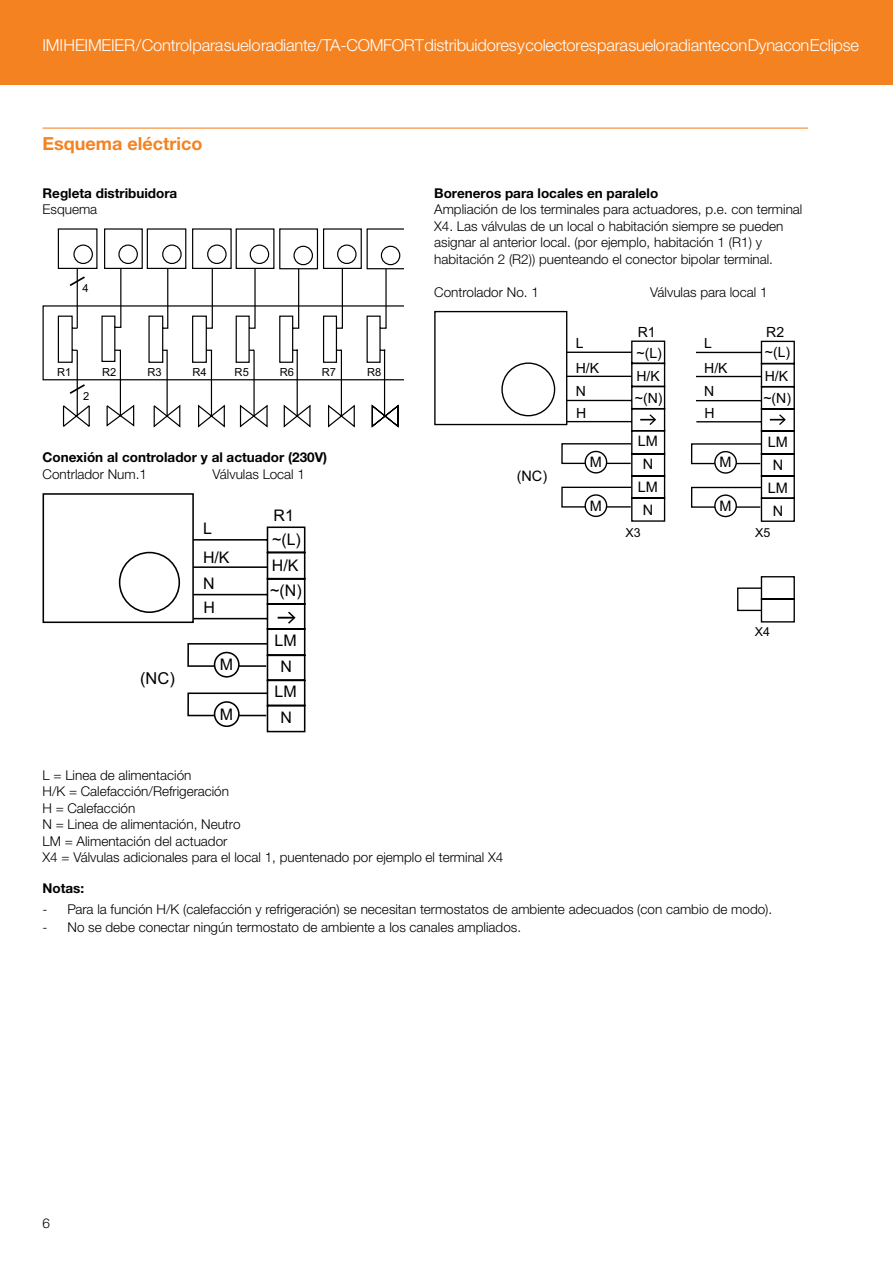
<style>
.page{position:relative;width:893px;height:1263px;background:#fff}
.page>*{position:absolute;margin:0;border:0;box-sizing:border-box;transform-origin:0 0}
.t1{font:700 18px "Helvetica Neue LTW1 G";color:#f58220}
.t2{font:300 16.5px "Helvetica Neue LTW1 G";letter-spacing:-.015em;color:#fff}
.t3{font:16.5px "Arial";color:#000}
.t4{font:15.9px/26px "Arial";color:#000}
.t5{font:14.4px/22.8px "Arial";color:#000;text-align:center}
.t6{font:14.1px/22.8px "Arial";color:#000}
.t7{font:300 13.5px/16.5px "Helvetica Neue LTW1 G";color:#000}
.t8{font:700 13.5px "Helvetica Neue LTW1 G";color:#000}
.t9{font:12.45px "Arial";color:#000}
.t10{font:11.1px "Arial";color:#000}
</style>
<div class="page">
<div style="left:0;top:0;width:893px;height:85px;background:#f58220"></div>
<hr style="left:43px;top:128px;width:765px;height:1px;background:#f58220">
<svg style="left:43px;top:228px;width:361px;height:200px"></svg>
<div style="left:43px;top:493px;width:151px;height:130px;border:2px solid #000"></div>
<div style="left:119px;top:552px;width:61px;height:61px;border:2px solid #000;border-radius:50%"></div>
<svg style="left:187px;top:526px;width:118px;height:206px"></svg>
<svg style="left:760px;top:576px;width:35px;height:47px"></svg>
<div style="left:737px;top:587px;width:25px;height:24px;border:1px solid #000"></div>
<div style="left:434px;top:311px;width:133px;height:114px;border:1px solid #000"></div>
<div style="left:501px;top:362px;width:54px;height:54px;border:1px solid #000;border-radius:50%"></div>
<svg style="left:691px;top:340px;width:104px;height:182px"></svg>
<svg style="left:561px;top:340px;width:105px;height:182px"></svg>
<p class="t2" style="left:43px;top:35px;width:818px">IMI HEIMEIER / Control para suelo radiante / TA-COMFORT distribuidores y colectores para suelo radiante con Dynacon Eclipse</p>
<h1 class="t1" style="left:43px;top:132px;width:161px">Esquema eléctrico</h1>
<p class="t8" style="left:43px;top:184px;width:136px">Regleta distribuidora</p>
<p class="t7" style="left:43px;top:201px;width:56px">Esquema</p>
<p class="t10" style="left:82px;top:281px;width:8px">4</p>
<p class="t10" style="left:57px;top:364px;width:16px">R1</p>
<p class="t10" style="left:102px;top:364px;width:16px">R2</p>
<p class="t10" style="left:147px;top:364px;width:16px">R3</p>
<p class="t10" style="left:193px;top:364px;width:16px">R4</p>
<p class="t10" style="left:235px;top:364px;width:16px">R5</p>
<p class="t10" style="left:280px;top:364px;width:16px">R6</p>
<p class="t10" style="left:322px;top:364px;width:16px">R7</p>
<p class="t10" style="left:367px;top:364px;width:16px">R8</p>
<p class="t10" style="left:83px;top:389px;width:8px">2</p>
<p class="t8" style="left:43px;top:449px;width:286px">Conexión al controlador y al actuador (230V)</p>
<p class="t7" style="left:43px;top:466px;width:106px">Contrlador Num.1</p>
<p class="t7" style="left:213px;top:466px;width:94px">Válvulas Local 1</p>
<p class="t3" style="left:140px;top:666px;width:36px">(NC)</p>
<p class="t4" style="left:203px;top:516px;width:10px">L</p>
<p class="t4" style="left:203px;top:544px;width:28px">H/K<br>N</p>
<p class="t4" style="left:203px;top:594px;width:13px">H</p>
<p class="t4" style="left:220px;top:651px;width:15px">M</p>
<p class="t4" style="left:220px;top:701px;width:15px">M</p>
<p class="t4" style="left:274px;top:502px;width:22px">R1</p>
<p class="t4" style="left:272px;top:526px;width:30px">~(L)</p>
<p class="t4" style="left:270px;top:553px;width:33px;line-height:24.9px">H/K ~(N)</p>
<p class="t4" style="left:275px;top:627px;width:24px;text-align:center">LM<br>N<br>LM<br>N</p>
<p class="t8" style="left:434px;top:184px;width:226px">Boreneros para locales en paralelo</p>
<p class="t7" style="left:434px;top:201px;width:370px">Ampliación de los terminales para actuadores, p.e. con terminal X4. Las válvulas de un local o habitación siempre se pueden asignar al anterior local. (por ejemplo, habitación 1 (R1) y habitación 2 (R2)) puenteando el conector bipolar terminal.</p>
<p class="t7" style="left:434px;top:284px;width:106px">Controlador No. 1</p>
<p class="t7" style="left:650px;top:284px;width:119px">Válvulas para local 1</p>
<p class="t5" style="left:517px;top:465px;width:32px">(NC)</p>
<p class="t6" style="left:576px;top:332px;width:9px">L</p>
<p class="t6" style="left:638px;top:320px;width:19px">R1</p>
<p class="t6" style="left:636px;top:341px;width:27px">~(L)</p>
<p class="t6" style="left:704px;top:332px;width:9px">L</p>
<p class="t6" style="left:766px;top:320px;width:19px">R2</p>
<p class="t6" style="left:765px;top:341px;width:27px">~(L)</p>
<p class="t6" style="left:576px;top:357px;width:25px">H/K<br>N</p>
<p class="t6" style="left:576px;top:401px;width:12px">H</p>
<p class="t6" style="left:635px;top:365px;width:29px;line-height:21.9px">H/K ~(N)</p>
<p class="t6" style="left:704px;top:357px;width:25px">H/K<br>N</p>
<p class="t6" style="left:704px;top:401px;width:12px">H</p>
<p class="t6" style="left:763px;top:365px;width:29px;line-height:21.9px">H/K ~(N)</p>
<p class="t5" style="left:590px;top:450px;width:14px">M</p>
<p class="t5" style="left:590px;top:494px;width:14px">M</p>
<p class="t5" style="left:638px;top:429px;width:22px">LM<br>N<br>LM<br>N</p>
<p class="t5" style="left:768px;top:430px;width:22px">LM<br>N<br>LM<br>N</p>
<p class="t5" style="left:719px;top:451px;width:14px">M</p>
<p class="t5" style="left:719px;top:494px;width:14px">M</p>
<p class="t9" style="left:626px;top:524px;width:17px">X3</p>
<p class="t9" style="left:755px;top:524px;width:17px">X5</p>
<p class="t9" style="left:755px;top:623px;width:17px">X4</p>
<p class="t7" style="left:43px;top:767px;width:462px">L = Linea de alimentación<br>H/K = Calefacción/Refrigeración<br>H = Calefacción<br>N = Linea de alimentación, Neutro<br>LM = Alimentación del actuador<br>X4 = Válvulas adicionales para el local 1, puentenado por ejemplo el terminal X4</p>
<p class="t8" style="left:43px;top:880px;width:43px">Notas:</p>
<p class="t7" style="left:43px;top:901px;width:731px">- Para la función H/K (calefacción y refrigeración) se necesitan termostatos de ambiente adecuados (con cambio de modo).</p>
<p class="t7" style="left:43px;top:919px;width:480px">- No se debe conectar ningún termostato de ambiente a los canales ampliados.</p>
<p class="t7" style="left:43px;top:1215px;width:9px">6</p>
</div>
